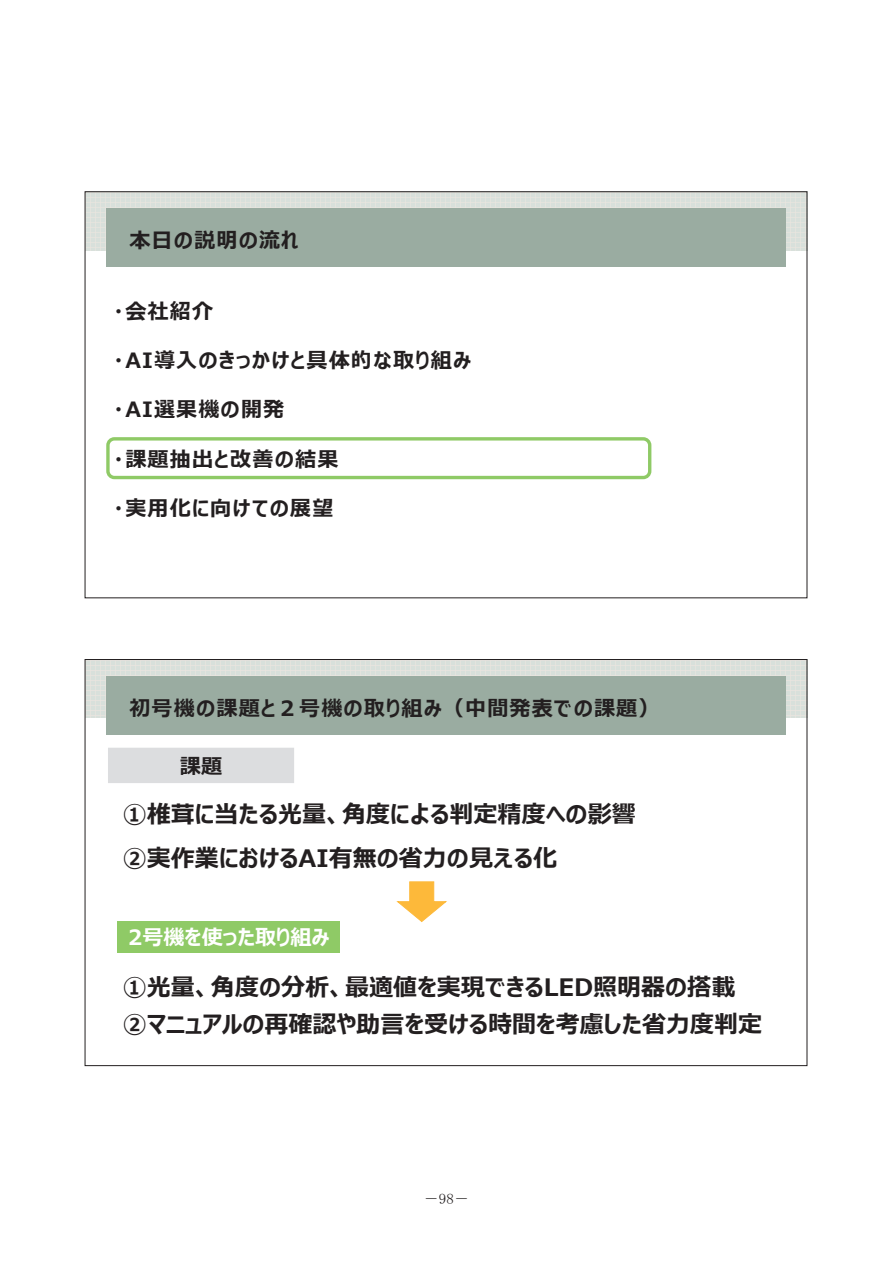
<style>
.page{position:relative;width:893px;height:1263px;background:#fff}
.page>*{position:absolute;margin:0;border:0;box-sizing:border-box;transform-origin:0 0}
.t1{font:700 24px/43.3px "Meiryo UI";color:#231f20}
.t2{font:700 21px "Meiryo UI";letter-spacing:.055em;color:#231f20}
.t3{font:700 21px "Meiryo UI";color:#fff}
.t4{font:15px "MS Mincho";color:#231f20}
</style>
<div class="page">
<div style="left:85px;top:659px;width:722px;height:59px;background:linear-gradient(to right,#dde1dc,#dde1dc)"></div>
<div style="left:106px;top:676px;width:679px;height:58px;background:#9aaca1"></div>
<div style="left:108px;top:748px;width:186px;height:34px;background:#dcdddf"></div>
<div style="left:108px;top:748px;width:186px;height:35px;border:1px solid #dcdddf"></div>
<div style="left:117px;top:921px;width:223px;height:32px;background:#8fca66"></div>
<svg style="left:397px;top:881px;width:50px;height:41px"></svg>
<div style="left:85px;top:192px;width:722px;height:58px;background:#d8e0db"></div>
<div style="left:106px;top:208px;width:679px;height:59px;background:#9aaca1"></div>
<div style="left:106px;top:437px;width:545px;height:42px;border:3px solid #8fca66;border-radius:6px"></div>
<p class="t2" style="left:129px;top:226px;width:171px">本日の説明の流れ</p>
<p class="t2" style="left:113px;top:297px;width:101px">・会社紹介</p>
<p class="t2" style="left:113px;top:346px;width:359px">・AI導入のきっかけと具体的な取り組み</p>
<p class="t2" style="left:113px;top:395px;width:172px">・AI選果機の開発</p>
<p class="t2" style="left:113px;top:444px;width:227px">・課題抽出と改善の結果</p>
<p class="t2" style="left:113px;top:493px;width:222px">・実用化に向けての展望</p>
<p class="t2" style="left:129px;top:693px;width:532px">初号機の課題と２号機の取り組み（中間発表での課題）</p>
<p class="t2" style="left:180px;top:751px;width:44px">課題</p>
<p class="t1" style="left:123px;top:794px;width:514px">①椎茸に当たる光量、角度による判定精度への影響<br>②実作業におけるAI有無の省力の見える化</p>
<p class="t3" style="left:128px;top:923px;width:203px">2号機を使った取り組み</p>
<p class="t1" style="left:123px;top:969px;width:641px;line-height:37.2px">①光量、角度の分析、最適値を実現できるLED照明器の搭載<br>②マニュアルの再確認や助言を受ける時間を考慮した省力度判定</p>
<p class="t4" style="left:424px;top:1191px;width:46px">－98－</p>
</div>
